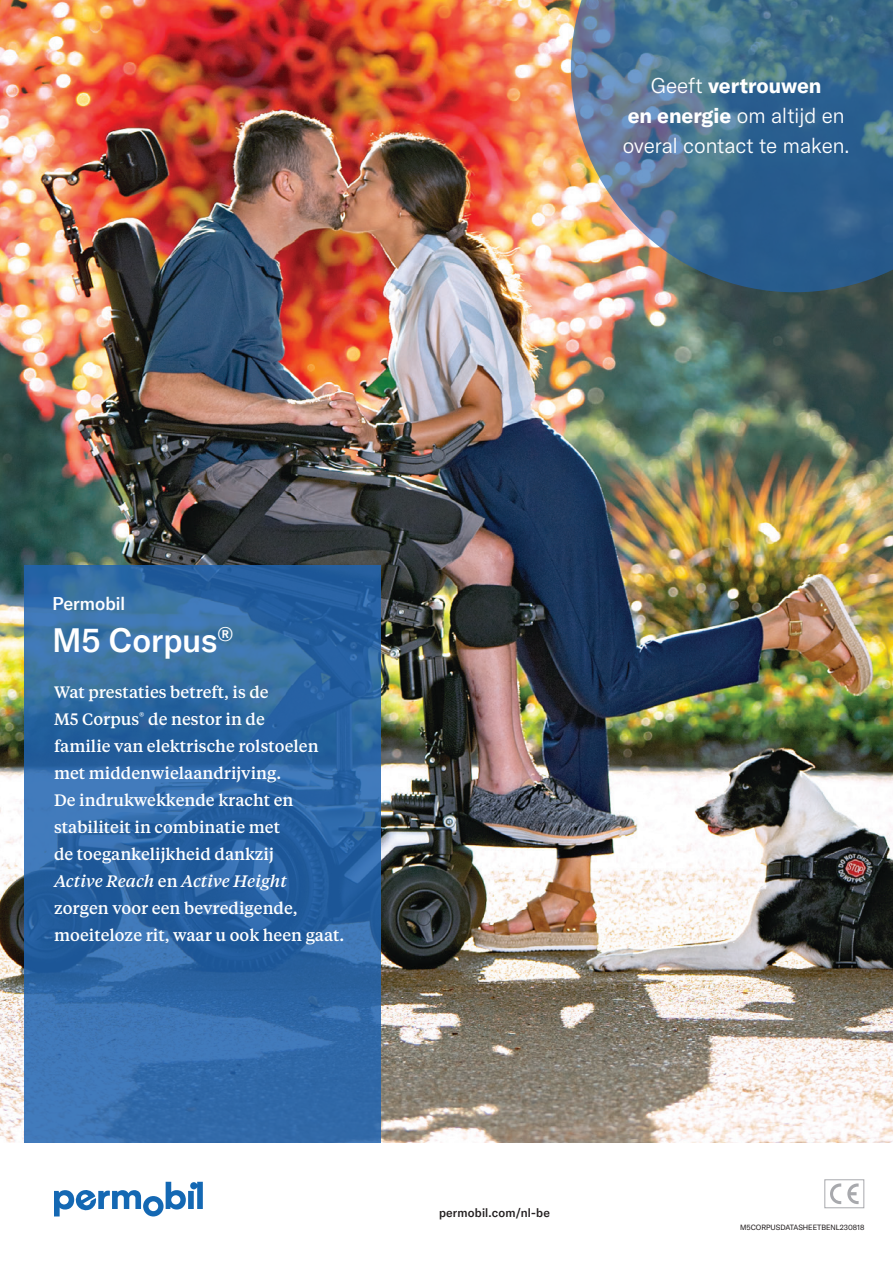
<style>
.page{position:relative;width:893px;height:1263px;background:#fff}
.page>*{position:absolute;margin:0;border:0;box-sizing:border-box;transform-origin:0 0}
.Master_headline{font:500 33px "GT America";color:#fff}
.t1{font:300 21px/30px "GT America";color:#fff;text-align:center}
.Master_headline-2{font:500 18px "GT America";color:#fff}
.Product_page__body_text_Royal_Blue{font:500 16.5px/27px "Tiempos Text";color:#fff}
.Contact_info{font:500 12px "GT America";letter-spacing:.015em;color:#231f20}
.t2{font:7.5px "GT America";color:#231f20}
.s1{font-weight:700}
.s2{font-style:italic}
</style>
<div class="page">
<img style="left:0;top:0;width:893px;height:1143px">
<svg style="left:24px;top:566px;width:357px;height:577px;background:#3069a7"></svg>
<svg style="left:830px;top:1183px;width:11px;height:21px"></svg>
<svg style="left:847px;top:1183px;width:12px;height:21px"></svg>
<div style="left:825px;top:1179px;width:39px;height:29px;border:1px solid #a8a9ad"></div>
<svg style="left:54px;top:1182px;width:149px;height:34px"></svg>
<svg style="left:571px;top:0;width:322px;height:292px;background:#587790"></svg>
<p class="t1" style="left:623px;top:71px;width:228px">Geeft <span class="s1">vertrouwen<br>en energie</span> om altijd en overal contact te maken.</p>
<p class="Master_headline-2" style="left:53px;top:592px;width:74px">Permobil</p>
<p class="Master_headline" style="left:53px;top:620px;width:182px">M5 Corpus<sup>®</sup></p>
<p class="Product_page__body_text_Royal_Blue" style="left:54px;top:678px;width:292px">Wat prestaties betreft, is de<br>M5 Corpus<sup>®</sup> de nestor in de<br>familie van elektrische rolstoelen met middenwielaandrijving.<br>De indrukwekkende kracht en stabiliteit in combinatie met<br>de toegankelijkheid dankzij<br><span class="s2">Active Reach</span> en <span class="s2">Active Height </span>zorgen voor een bevredigende, moeiteloze rit, waar u ook heen gaat.</p>
<p class="Contact_info" style="left:439px;top:1205px;width:112px">permobil.com/nl-be</p>
<p class="t2" style="left:740px;top:1223px;width:126px">M5CORPUSDATASHEETBENL230818</p>
</div>
